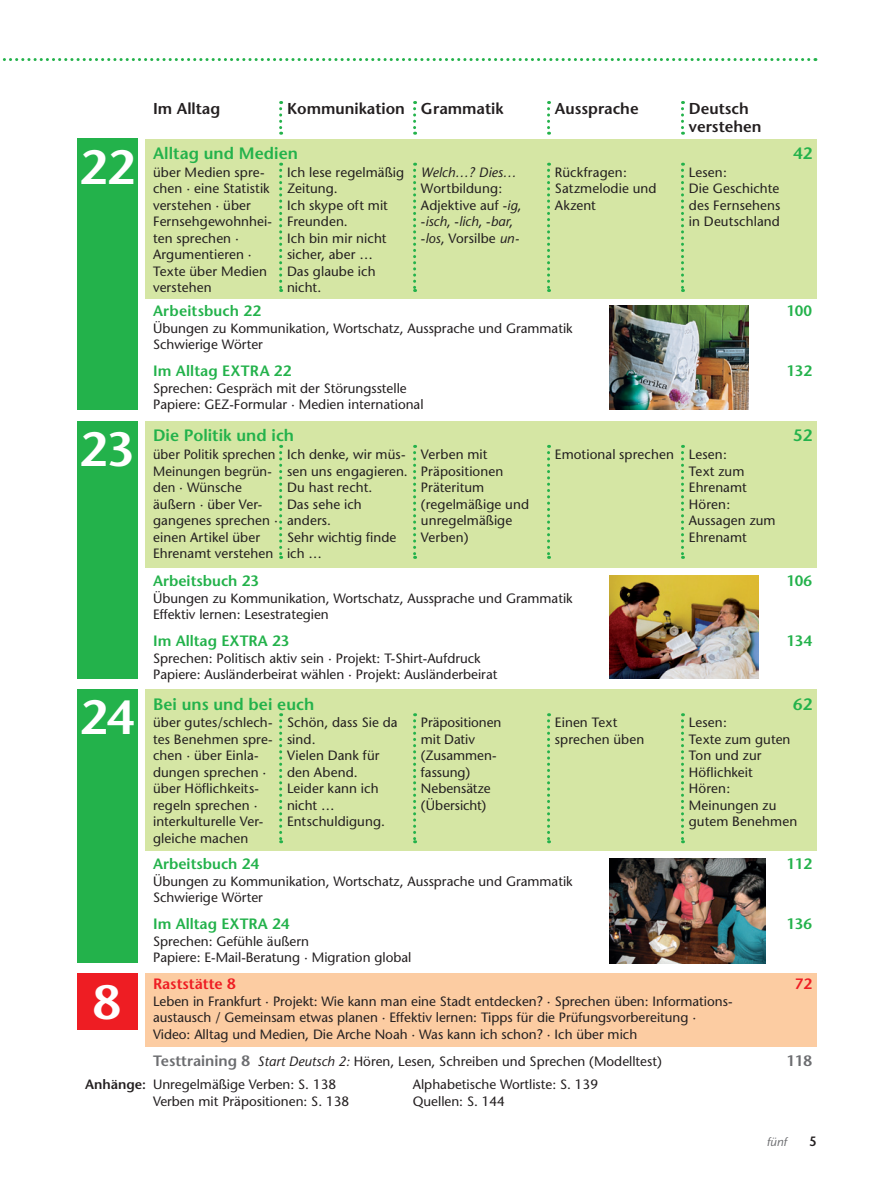
<style>
.page{position:relative;width:893px;height:1191px;background:#fff}
.page>*{position:absolute;margin:0;border:0;box-sizing:border-box;transform-origin:0 0}
.t1{font:600 48px "Stone Sans";color:#fff}
.t2{font:600 16.5px "Stone Sans";letter-spacing:.005em;color:#23b24b}
.t3{font:600 15.75px/18px "Stone Sans";color:#231f20}
.t4{font:600 15px "Stone Sans";color:#23b24b}
.t5{font:600 15px "Stone Sans";color:#ee1d23}
.t6{font:600 15px "Stone Sans";color:#6c6d70}
.t7{font:13.5px/16.5px "Stone Sans";color:#231f20}
.t8{font:italic 13.5px "Stone Sans";letter-spacing:.005em;color:#231f20}
.t9{font:600 13.5px "Stone Sans";color:#231f20;scale:.9 1}
.t10{font:italic 12px "Stone Sans";color:#6c6d70}
.s1{font-style:italic}
.s2{font-weight:600;font-size:15px;color:#6c6d70}
.s3{font-weight:600}
</style>
<div class="page">
<svg style="left:2px;top:58px;width:814px;height:3px"></svg>
<div style="left:145px;top:139px;width:671px;height:159px;background:#d5e6a4"></div>
<div style="left:77px;top:139px;width:60px;height:271px;background:#23b24b"></div>
<svg style="left:279px;top:163px;width:3px;height:129px"></svg>
<svg style="left:413px;top:163px;width:3px;height:129px"></svg>
<svg style="left:547px;top:163px;width:3px;height:129px"></svg>
<svg style="left:681px;top:163px;width:3px;height:129px"></svg>
<svg style="left:279px;top:101px;width:3px;height:34px"></svg>
<svg style="left:413px;top:101px;width:3px;height:34px"></svg>
<svg style="left:547px;top:101px;width:3px;height:34px"></svg>
<svg style="left:681px;top:101px;width:3px;height:34px"></svg>
<div style="left:145px;top:421px;width:671px;height:146px;background:#d5e6a4"></div>
<div style="left:77px;top:421px;width:60px;height:258px;background:#23b24b"></div>
<svg style="left:279px;top:445px;width:3px;height:114px"></svg>
<svg style="left:413px;top:445px;width:3px;height:114px"></svg>
<svg style="left:547px;top:445px;width:3px;height:114px"></svg>
<svg style="left:681px;top:445px;width:3px;height:114px"></svg>
<div style="left:145px;top:689px;width:671px;height:161px;background:#d5e6a4"></div>
<div style="left:145px;top:973px;width:671px;height:73px;background:#fccca2"></div>
<div style="left:77px;top:689px;width:60px;height:274px;background:#23b24b"></div>
<div style="left:77px;top:973px;width:60px;height:57px;background:#ee1d23"></div>
<svg style="left:279px;top:713px;width:3px;height:130px"></svg>
<svg style="left:413px;top:713px;width:3px;height:130px"></svg>
<svg style="left:547px;top:713px;width:3px;height:130px"></svg>
<svg style="left:681px;top:713px;width:3px;height:130px"></svg>
<img style="left:609px;top:306px;width:140px;height:104px">
<img style="left:609px;top:575px;width:149px;height:103px">
<img style="left:609px;top:858px;width:156px;height:105px">
<p class="t3" style="left:153px;top:99px;width:69px">Im Alltag</p>
<p class="t3" style="left:287px;top:99px;width:218px">Kommunikation Grammatik</p>
<p class="t3" style="left:555px;top:99px;width:85px">Aussprache</p>
<p class="t3" style="left:689px;top:99px;width:74px">Deutsch verstehen</p>
<h1 class="t1" style="left:79px;top:138px;width:57px">22</h1>
<p class="t2" style="left:153px;top:143px;width:147px">Alltag und Medien</p>
<p class="t2" style="left:793px;top:143px;width:20px">42</p>
<p class="t7" style="left:153px;top:164px;width:121px">über Medien spre&shy;chen · eine Statistik verstehen · über<br>Fernsehgewohnhei&shy;ten sprechen ·<br>Argumentieren ·<br>Texte über Medien verstehen</p>
<p class="t7" style="left:287px;top:164px;width:119px">Ich lese regelmäßig<br>Zeitung.<br>Ich skype oft mit<br>Freunden.<br>Ich bin mir nicht sicher, aber …<br>Das glaube ich nicht.</p>
<p class="t8" style="left:421px;top:164px;width:97px">Welch…? Dies…</p>
<p class="t7" style="left:421px;top:180px;width:102px">Wortbildung:<br>Adjektive auf -<span class="s1">ig</span>, -<span class="s1">isch</span>, -<span class="s1">lich</span>, -<span class="s1">bar</span>, -<span class="s1">los</span>, Vorsilbe <span class="s1">un-</span></p>
<p class="t7" style="left:555px;top:164px;width:103px">Rückfragen:<br>Satzmelodie und<br>Akzent</p>
<p class="t7" style="left:689px;top:164px;width:93px">Lesen:<br>Die Geschichte des Fernsehens in Deutschland</p>
<p class="t4" style="left:153px;top:302px;width:109px">Arbeitsbuch 22</p>
<p class="t4" style="left:786px;top:302px;width:27px">100</p>
<p class="t7" style="left:153px;top:320px;width:421px">Übungen zu Kommunikation, Wortschatz, Aussprache und Grammatik<br>Schwierige Wörter</p>
<p class="t4" style="left:153px;top:362px;width:140px">Im Alltag EXTRA 22</p>
<p class="t4" style="left:786px;top:362px;width:27px">132</p>
<p class="t7" style="left:153px;top:380px;width:272px">Sprechen: Gespräch mit der Störungsstelle<br>Papiere: GEZ-Formular · Medien international</p>
<h1 class="t1" style="left:79px;top:420px;width:57px">23</h1>
<p class="t2" style="left:153px;top:425px;width:143px">Die Politik und ich</p>
<p class="t2" style="left:793px;top:425px;width:20px">52</p>
<p class="t7" style="left:153px;top:446px;width:126px">über Politik sprechen<br>Meinungen begrün&shy;den · Wünsche äußern · über Ver&shy;gangenes sprechen · einen Artikel über<br>Ehrenamt verstehen</p>
<p class="t7" style="left:287px;top:446px;width:122px">Ich denke, wir müs&shy;sen uns engagieren.<br>Du hast recht.<br>Das sehe ich anders.<br>Sehr wichtig finde ich …</p>
<p class="t7" style="left:421px;top:446px;width:110px">Verben mit<br>Präpositionen<br>Präteritum (regelmäßige und unregelmäßige<br>Verben)</p>
<p class="t7" style="left:689px;top:446px;width:88px;text-indent:-134px">Emotional sprechen Lesen:<br>Text zum<br>Ehrenamt<br>Hören:<br>Aussagen zum<br>Ehrenamt</p>
<p class="t4" style="left:153px;top:572px;width:108px">Arbeitsbuch 23</p>
<p class="t4" style="left:786px;top:572px;width:27px">106</p>
<p class="t7" style="left:153px;top:589px;width:421px">Übungen zu Kommunikation, Wortschatz, Aussprache und Grammatik<br>Effektiv lernen: Lesestrategien</p>
<p class="t4" style="left:153px;top:632px;width:138px">Im Alltag EXTRA 23</p>
<p class="t4" style="left:786px;top:632px;width:27px">134</p>
<p class="t7" style="left:153px;top:649px;width:346px">Sprechen: Politisch aktiv sein · Projekt: T-Shirt-Aufdruck<br>Papiere: Ausländerbeirat wählen · Projekt: Ausländerbeirat</p>
<h1 class="t1" style="left:80px;top:688px;width:56px">24</h1>
<p class="t2" style="left:153px;top:694px;width:163px">Bei uns und bei euch</p>
<p class="t2" style="left:793px;top:694px;width:20px">62</p>
<p class="t7" style="left:153px;top:714px;width:121px">über gutes/schlech&shy;tes Benehmen spre&shy;chen · über Einla&shy;dungen sprechen · über Höflichkeits&shy;regeln sprechen · interkulturelle Ver&shy;gleiche machen</p>
<p class="t7" style="left:287px;top:714px;width:112px">Schön, dass Sie da sind.<br>Vielen Dank für den Abend.<br>Leider kann ich nicht …<br>Entschuldigung.</p>
<p class="t7" style="left:421px;top:714px;width:82px">Präpositionen mit Dativ (Zusammen&shy;fassung)<br>Nebensätze (Übersicht)</p>
<p class="t7" style="left:555px;top:714px;width:91px">Einen Text sprechen üben</p>
<p class="t7" style="left:689px;top:714px;width:110px">Lesen:<br>Texte zum guten<br>Ton und zur<br>Höflichkeit<br>Hören:<br>Meinungen zu gutem Benehmen</p>
<p class="t4" style="left:153px;top:855px;width:108px">Arbeitsbuch 24</p>
<p class="t4" style="left:786px;top:855px;width:27px">112</p>
<p class="t7" style="left:153px;top:873px;width:421px">Übungen zu Kommunikation, Wortschatz, Aussprache und Grammatik<br>Schwierige Wörter</p>
<p class="t4" style="left:153px;top:915px;width:138px">Im Alltag EXTRA 24</p>
<p class="t4" style="left:786px;top:915px;width:27px">136</p>
<p class="t7" style="left:153px;top:933px;width:260px">Sprechen: Gefühle äußern<br>Papiere: E-Mail-Beratung · Migration global</p>
<p class="t5" style="left:153px;top:974px;width:84px">Raststätte 8</p>
<p class="t5" style="left:795px;top:974px;width:19px">72</p>
<p class="t7" style="left:153px;top:992px;width:581px">Leben in Frankfurt · Projekt: Wie kann man eine Stadt entdecken? · Sprechen üben: Informations&shy;austausch / Gemeinsam etwas planen · Effektiv lernen: Tipps für die Prüfungsvorbereitung ·<br>Video: Alltag und Medien, Die Arche Noah · Was kann ich schon? · Ich über mich</p>
<p class="t7" style="left:153px;top:1052px;width:510px"><span class="s2">Testtraining 8</span> <span class="s1">Start Deutsch 2:</span> Hören, Lesen, Schreiben und Sprechen (Modelltest)</p>
<p class="t6" style="left:786px;top:1051px;width:27px">118</p>
<p class="t7" style="left:85px;top:1076px;width:253px"><span class="s3">Anhänge:</span> Unregelmäßige Verben: S. 138</p>
<p class="t7" style="left:413px;top:1076px;width:187px">Alphabetische Wortliste: S. 139</p>
<p class="t7" style="left:153px;top:1093px;width:198px">Verben mit Präpositionen: S. 138</p>
<p class="t7" style="left:413px;top:1093px;width:94px">Quellen: S. 144</p>
<h1 class="t1" style="left:93px;top:973px;width:29px">8</h1>
<p class="t10" style="left:767px;top:1134px;width:21px">fünf</p>
<p class="t9" style="left:809px;top:1133px;width:9px">5</p>
</div>
